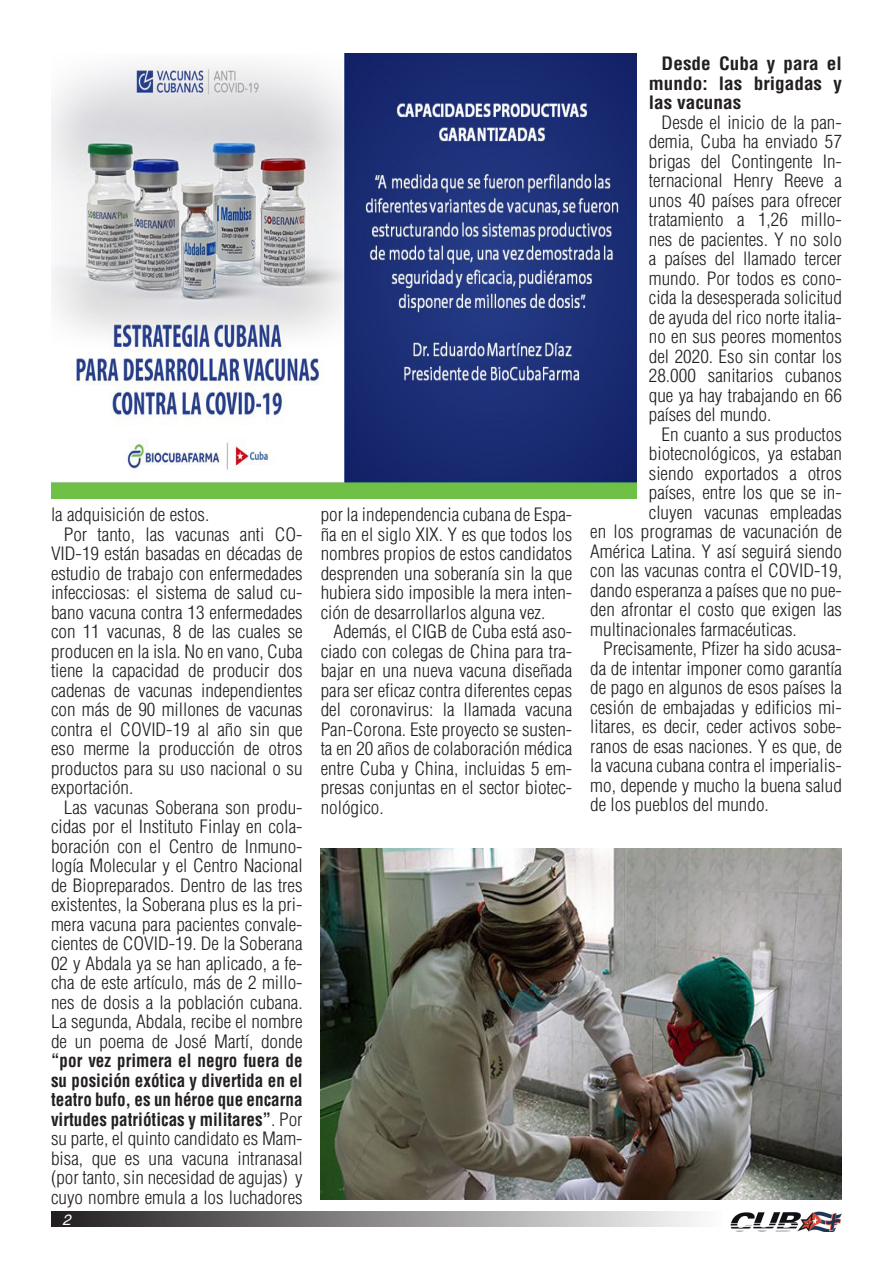
<style>
.page{position:relative;width:893px;height:1263px;background:#fff}
.page>*{position:absolute;margin:0;border:0;box-sizing:border-box;transform-origin:0 0}
.t1{font:300 condensed 18px/19.5px "Helvetica LT Std";color:#231f20;text-align:justify;scale:1.07 1}
.t2{font:700 condensed 18px/19.5px "Helvetica LT Std";color:#231f20;text-align:justify;scale:1.07 1}
.t3{font:italic 15px "Helvetica";color:#fff}
.s1{font-weight:700}
</style>
<div class="page">
<img style="left:320px;top:848px;width:522px;height:351px">
<img style="left:51px;top:54px;width:585px;height:445px">
<svg style="left:51px;top:1212px;width:646px;height:15px;background:#8b8889"></svg>
<img style="left:730px;top:1212px;width:112px;height:20px">
<p class="t1" style="left:51px;top:505px;width:149px">la adquisición de estos.</p>
<p class="t1" style="left:51px;top:524px;width:237px;text-indent:13px">Por tanto, las vacunas anti CO-VID-19 están basadas en décadas de estudio de trabajo con enfermedades infecciosas: el sistema de salud cu&shy;bano vacuna contra 13 enfermedades con 11 vacunas, 8 de las cuales se producen en la isla. No en vano, Cuba tiene la capacidad de producir dos cadenas de vacunas independientes con más de 90 millones de vacunas contra el COVID-19 al año sin que eso merme la producción de otros productos para su uso nacional o su exportación.</p>
<p class="t1" style="left:51px;top:797px;width:237px;text-indent:13px">Las vacunas Soberana son produ&shy;cidas por el Instituto Finlay en cola&shy;boración con el Centro de Inmuno&shy;logía Molecular y el Centro Nacional de Biopreparados. Dentro de las tres existentes, la Soberana plus es la pri&shy;mera vacuna para pacientes convale&shy;cientes de COVID-19. De la Soberana 02 y Abdala ya se han aplicado, a fe&shy;cha de este artículo, más de 2 millo&shy;nes de dosis a la población cubana.<br>La segunda, Abdala, recibe el nombre de un poema de José Martí, donde <span class="s1">“por vez primera el negro fuera de su posición exótica y divertida en el teatro bufo, es un héroe que encarna virtudes patrióticas y militares”</span>. Por su parte, el quinto candidato es Mam&shy;bisa, que es una vacuna intranasal (por tanto, sin necesidad de agujas) y cuyo nombre emula a los luchadores</p>
<p class="t3" style="left:63px;top:1211px;width:10px">2</p>
<p class="t1" style="left:321px;top:505px;width:237px">por la independencia cubana de Espa&shy;ña en el siglo XIX. Y es que todos los nombres propios de estos candidatos desprenden una soberanía sin la que hubiera sido imposible la mera inten&shy;ción de desarrollarlos alguna vez.</p>
<p class="t1" style="left:321px;top:622px;width:237px;text-indent:13px">Además, el CIGB de Cuba está aso&shy;ciado con colegas de China para tra&shy;bajar en una nueva vacuna diseñada para ser eficaz contra diferentes cepas del coronavirus: la llamada vacuna Pan-Corona. Este proyecto se susten&shy;ta en 20 años de colaboración médica entre Cuba y China, incluidas 5 em&shy;presas conjuntas en el sector biotec&shy;nológico.</p>
<p class="t2" style="left:649px;top:54px;width:182px;text-indent:13px">Desde Cuba y para el mundo: las brigadas y las vacunas</p>
<p class="t1" style="left:649px;top:112px;width:182px;text-indent:13px">Desde el inicio de la pan&shy;demia, Cuba ha enviado 57 brigas del Contingente In&shy;ternacional Henry Reeve a unos 40 países para ofrecer tratamiento a 1,26 millo&shy;nes de pacientes. Y no solo a países del llamado tercer mundo. Por todos es cono&shy;cida la desesperada solicitud de ayuda del rico norte italia&shy;no en sus peores momentos del 2020. Eso sin contar los 28.000 sanitarios cubanos que ya hay trabajando en 66 países del mundo.</p>
<p class="t1" style="left:662px;top:424px;width:170px">En cuanto a sus productos</p>
<p class="t1" style="left:649px;top:444px;width:182px">biotecnológicos, ya estaban</p>
<p class="t1" style="left:649px;top:463px;width:182px">siendo exportados a otros</p>
<p class="t1" style="left:649px;top:483px;width:182px">países, entre los que se in-</p>
<p class="t1" style="left:649px;top:502px;width:182px">cluyen vacunas empleadas</p>
<p class="t1" style="left:590px;top:522px;width:237px">en los programas de vacunación de</p>
<p class="t1" style="left:590px;top:541px;width:237px">América Latina. Y así seguirá siendo</p>
<p class="t1" style="left:590px;top:561px;width:237px">con las vacunas contra el COVID-19,</p>
<p class="t1" style="left:590px;top:580px;width:237px">dando esperanza a países que no pue-</p>
<p class="t1" style="left:590px;top:600px;width:237px">den afrontar el costo que exigen las</p>
<p class="t1" style="left:590px;top:619px;width:194px">multinacionales farmacéuticas.</p>
<p class="t1" style="left:590px;top:639px;width:237px;text-indent:13px">Precisamente, Pfizer ha sido acusa&shy;da de intentar imponer como garantía de pago en algunos de esos países la cesión de embajadas y edificios mi&shy;litares, es decir, ceder activos sobe&shy;ranos de esas naciones. Y es que, de la vacuna cubana contra el imperialis&shy;mo, depende y mucho la buena salud de los pueblos del mundo.</p>
</div>
